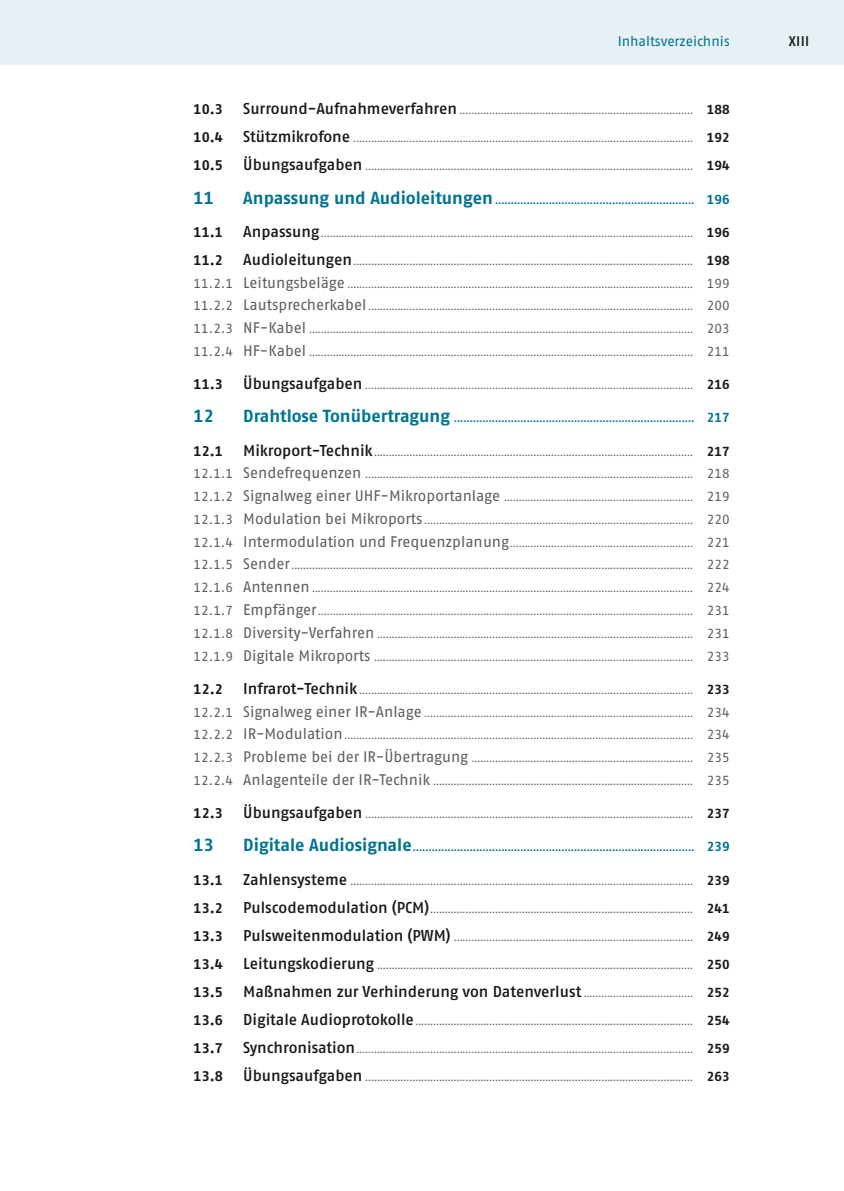
<style>
.page{position:relative;width:844px;height:1191px;background:#fff}
.page>*{position:absolute;margin:0;border:0;box-sizing:border-box;transform-origin:0 0}
.t1{font:700 17.5px "Fago Pro";color:#007491}
.t2{font:600 15.75px "Fago Pro";letter-spacing:-.005em;color:#171818}
.t3{font:700 14px "Fago Pro";color:#171818}
.t4{font:14px "Fago Pro";color:#007491}
.t5{font:600 14px "Fago Pro";color:#171818}
.t6{font:13.12px "Fago Pro";color:#007491}
.t7{font:10.5px/22.8px "Fago Pro";color:#5d5d5c;text-align:justify}
.s1{font-weight:600;font-size:15.75px;color:#171818}
.s2{font-weight:700;font-size:13.12px;color:#171818}
.s3{font-weight:700;font-size:17.5px}
.s4{font-weight:700}
.s5{font-size:13.12px}
.s6{font-size:15.4px}
.s7{font-weight:400;font-size:10.5px;color:#5d5d5c}
.s8{font-weight:700;font-size:13.12px}
</style>
<div class="page">
<div style="left:0;top:0;width:729px;height:64px;background:#e7f0f4"></div>
<div style="left:729px;top:0;width:114px;height:64px;background:#e7f0f4"></div>
<h3 class="t4" style="left:617px;top:32px;width:113px">Inhaltsverzeichnis</h3>
<h3 class="t5" style="left:788px;top:32px;width:22px">XIII</h3>
<h3 class="t3" style="left:193px;top:101px;width:31px">10.3</h3>
<p class="t7" style="left:243px;top:99px;width:488px"><span class="s1">Surround-Aufnahmeverfahren</span> ............................................................................... <span class="s2">188</span></p>
<h3 class="t3" style="left:193px;top:129px;width:31px">10.4</h3>
<p class="t7" style="left:243px;top:127px;width:488px"><span class="s1">Stützmikrofone</span> ................................................................................................................... <span class="s2">192</span></p>
<h3 class="t3" style="left:193px;top:157px;width:31px">10.5</h3>
<p class="t7" style="left:243px;top:155px;width:488px"><span class="s1">Übungsaufgaben</span> ............................................................................................................... <span class="s2">194</span></p>
<h1 class="t1" style="left:193px;top:187px;width:22px">11</h1>
<p class="t6" style="left:243px;top:191px;width:488px"><span class="s3">Anpassung und Audioleitungen</span> ............................................................... <span class="s4">196</span></p>
<h3 class="t3" style="left:193px;top:223px;width:31px">11.1</h3>
<p class="t7" style="left:243px;top:222px;width:488px"><span class="s1">Anpassung</span> .............................................................................................................................. <span class="s2">196</span></p>
<h3 class="t3" style="left:193px;top:251px;width:31px">11.2</h3>
<p class="t7" style="left:193px;top:250px;width:537px;text-indent:50px"><span class="s1">Audioleitungen</span> ................................................................................................................... <span class="s2">198<br></span><span class="s5">11.2.1</span> <span class="s6">Leitungsbeläge</span> ..................................................................................................................... <span class="s5">199<br>11.2.2</span> <span class="s6">Lautsprecherkabel</span> .............................................................................................................. <span class="s5">200<br>11.2.3</span> <span class="s6">NF-Kabel</span> .................................................................................................................................. <span class="s5">203<br>11.2.4</span> <span class="s6">HF-Kabel</span> .................................................................................................................................. <span class="s5">211</span></p>
<h3 class="t3" style="left:193px;top:376px;width:31px">11.3</h3>
<p class="t7" style="left:243px;top:374px;width:488px"><span class="s1">Übungsaufgaben</span> ............................................................................................................... <span class="s2">216</span></p>
<h1 class="t1" style="left:193px;top:406px;width:22px">12</h1>
<p class="t6" style="left:243px;top:410px;width:488px"><span class="s3">Drahtlose Tonübertragung</span> ............................................................................ <span class="s4">217</span></p>
<h3 class="t3" style="left:193px;top:442px;width:31px">12.1</h3>
<p class="t7" style="left:193px;top:440px;width:537px;text-indent:50px"><span class="s1">Mikroport-Technik</span>............................................................................................................ <span class="s2">217<br></span><span class="s5">12.1.1</span> <span class="s6">Sendefrequenzen</span> ............................................................................................................... <span class="s5">218<br>12.1.2</span> <span class="s6">Signalweg einer UHF-Mikroportanlage</span> ................................................................ <span class="s5">219<br>12.1.3</span> <span class="s6">Modulation bei Mikroports</span> ........................................................................................... <span class="s5">220<br>12.1.4</span> <span class="s6">Intermodulation und Frequenzplanung</span>.............................................................. <span class="s5">221<br>12.1.5</span> <span class="s6">Sender</span> ........................................................................................................................................ <span class="s5">222<br>12.1.6</span> <span class="s6">Antennen</span> ................................................................................................................................. <span class="s5">224<br>12.1.7</span> <span class="s6">Empfänger</span>............................................................................................................................... <span class="s5">231<br>12.1.8</span> <span class="s6">Diversity-Verfahren</span> ........................................................................................................... <span class="s5">231<br>12.1.9</span> <span class="s6">Digitale Mikroports</span> ............................................................................................................ <span class="s5">233</span></p>
<h3 class="t3" style="left:193px;top:680px;width:31px">12.2</h3>
<p class="t7" style="left:193px;top:678px;width:537px;text-indent:50px"><span class="s1">Infrarot-Technik</span> ................................................................................................................. <span class="s2">233<br></span><span class="s5">12.2.1</span> <span class="s6">Signalweg einer IR-Anlage</span> ........................................................................................... <span class="s5">234<br>12.2.2</span> <span class="s6">IR-Modulation</span> ...................................................................................................................... <span class="s5">234<br>12.2.3</span> <span class="s6">Probleme bei der IR-Übertragung</span> ........................................................................... <span class="s5">235<br>12.2.4</span> <span class="s6">Anlagenteile der IR-Technik</span> ........................................................................................ <span class="s5">235</span></p>
<h3 class="t3" style="left:193px;top:804px;width:31px">12.3</h3>
<p class="t7" style="left:243px;top:803px;width:488px"><span class="s1">Übungsaufgaben</span> ............................................................................................................... <span class="s2">237</span></p>
<h1 class="t1" style="left:193px;top:834px;width:22px">13</h1>
<p class="t6" style="left:243px;top:839px;width:488px"><span class="s3">Digitale Audiosignale</span>......................................................................................... <span class="s4">239</span></p>
<h3 class="t3" style="left:193px;top:871px;width:31px">13.1</h3>
<p class="t7" style="left:243px;top:869px;width:488px"><span class="s1">Zahlensysteme</span> .................................................................................................................... <span class="s2">239</span></p>
<h3 class="t3" style="left:193px;top:899px;width:31px">13.2</h3>
<p class="t7" style="left:243px;top:897px;width:488px"><span class="s1">Pulscodemodulation (PCM)</span>......................................................................................... <span class="s2">241</span></p>
<h3 class="t3" style="left:193px;top:927px;width:31px">13.3</h3>
<p class="t7" style="left:243px;top:925px;width:488px"><span class="s1">Pulsweitenmodulation (PWM)</span> ................................................................................. <span class="s2">249</span></p>
<h3 class="t3" style="left:193px;top:955px;width:31px">13.4</h3>
<p class="t7" style="left:243px;top:953px;width:488px"><span class="s1">Leitungskodierung</span> ........................................................................................................... <span class="s2">250</span></p>
<h3 class="t3" style="left:193px;top:983px;width:31px">13.5</h3>
<h2 class="t2" style="left:243px;top:981px;width:488px">Maßnahmen zur Verhinderung von Datenverlust <span class="s7">.....................................</span> <span class="s8">252</span></h2>
<h3 class="t3" style="left:193px;top:1011px;width:31px">13.6</h3>
<p class="t7" style="left:243px;top:1009px;width:488px"><span class="s1">Digitale Audioprotokolle</span> .............................................................................................. <span class="s2">254</span></p>
<h3 class="t3" style="left:193px;top:1039px;width:31px">13.7</h3>
<p class="t7" style="left:243px;top:1037px;width:488px"><span class="s1">Synchronisation</span>.................................................................................................................. <span class="s2">259</span></p>
<h3 class="t3" style="left:193px;top:1067px;width:31px">13.8</h3>
<p class="t7" style="left:243px;top:1065px;width:488px"><span class="s1">Übungsaufgaben</span> ............................................................................................................... <span class="s2">263</span></p>
</div>
